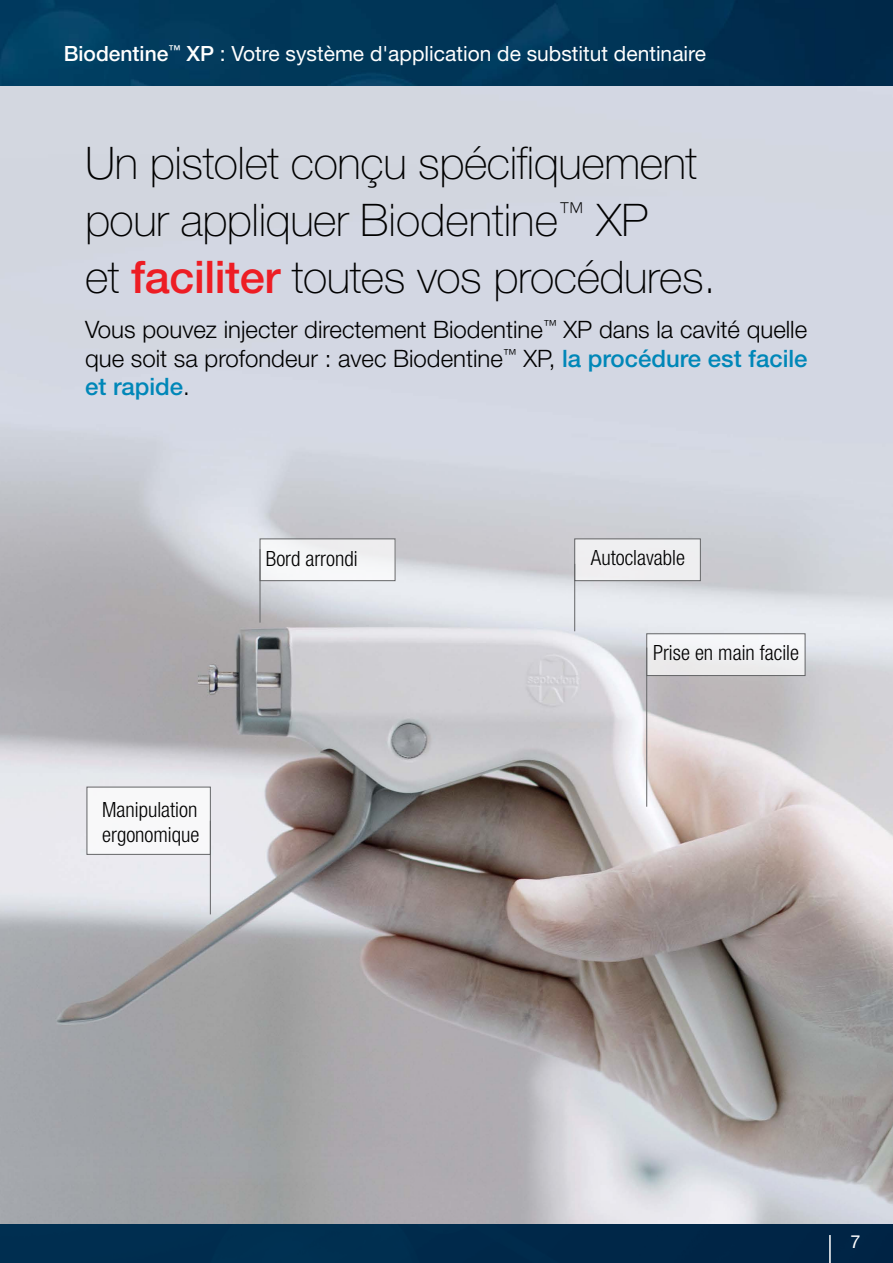
<style>
.page{position:relative;width:893px;height:1263px;background:#fff}
.page>*{position:absolute;margin:0;border:0;box-sizing:border-box;transform-origin:0 0}
.t1{font:100 45px/57px "Helvetica Neue LT Std";letter-spacing:-.01em;color:#000}
.t2{font:300 24px/28.5px "Helvetica Neue LT Std";color:#000;text-align:justify}
.t3{font:300 condensed 21px/25.2px "Helvetica Neue LT Std";color:#000}
.t4{font:21px "Helvetica Neue LT Std";color:#fff}
.t5{font:18px "Helvetica Neue LT Std";color:#fff}
.s1{font-weight:500}
.s2{font-weight:500;color:#ed1d24}
.s3{font-weight:500;color:#0087b8}
</style>
<div class="page">
<img style="left:0;top:85px;width:893px;height:1140px">
<div style="left:260px;top:539px;width:135px;height:42px;background:#f5f6f8"></div>
<div style="left:260px;top:538px;width:135px;height:43px;border:1px solid #636466"></div>
<div style="left:575px;top:539px;width:125px;height:42px;background:#efeff0"></div>
<div style="left:574px;top:538px;width:127px;height:43px;border:1px solid #636466"></div>
<div style="left:87px;top:787px;width:123px;height:67px;background:#f8f8f9"></div>
<div style="left:87px;top:787px;width:124px;height:68px;border:1px solid #636466"></div>
<div style="left:647px;top:634px;width:158px;height:41px;background:#f0f1f2"></div>
<div style="left:646px;top:633px;width:159px;height:43px;border:1px solid #636466"></div>
<hr style="left:260px;top:549px;width:1px;height:74px;background:#636466">
<hr style="left:574px;top:564px;width:1px;height:67px;background:#636466">
<hr style="left:210px;top:821px;width:1px;height:93px;background:#636466">
<hr style="left:646px;top:647px;width:1px;height:160px;background:#636466">
<img style="left:0;top:0;width:893px;height:85px">
<div style="left:0;top:1225px;width:893px;height:38px;background:#002b4c"></div>
<hr style="left:829px;top:1235px;width:2px;height:28px;background:#fff">
<p class="t4" style="left:64px;top:41px;width:644px"><span class="s1">Biodentine</span><sup>™</sup> <span class="s1">XP</span> : Votre système d'application de substitut dentinaire</p>
<h1 class="t1" style="left:85px;top:134px;width:632px">Un pistolet conçu spécifiquement pour appliquer Biodentine<sup>™</sup> XP<br>et <span class="s2">faciliter</span> toutes vos procédures.</h1>
<p class="t2" style="left:85px;top:315px;width:724px">Vous pouvez injecter directement Biodentine<sup>™</sup> XP dans la cavité quelle que soit sa profondeur : avec Biodentine<sup>™</sup> XP, <span class="s3">la procédure est facile et rapide</span>.</p>
<p class="t3" style="left:266px;top:546px;width:93px">Bord arrondi</p>
<p class="t3" style="left:591px;top:545px;width:96px">Autoclavable</p>
<p class="t3" style="left:102px;top:796px;width:99px">Manipulation ergonomique</p>
<p class="t3" style="left:653px;top:640px;width:148px">Prise en main facile</p>
<p class="t5" style="left:850px;top:1231px;width:12px">7</p>
</div>
